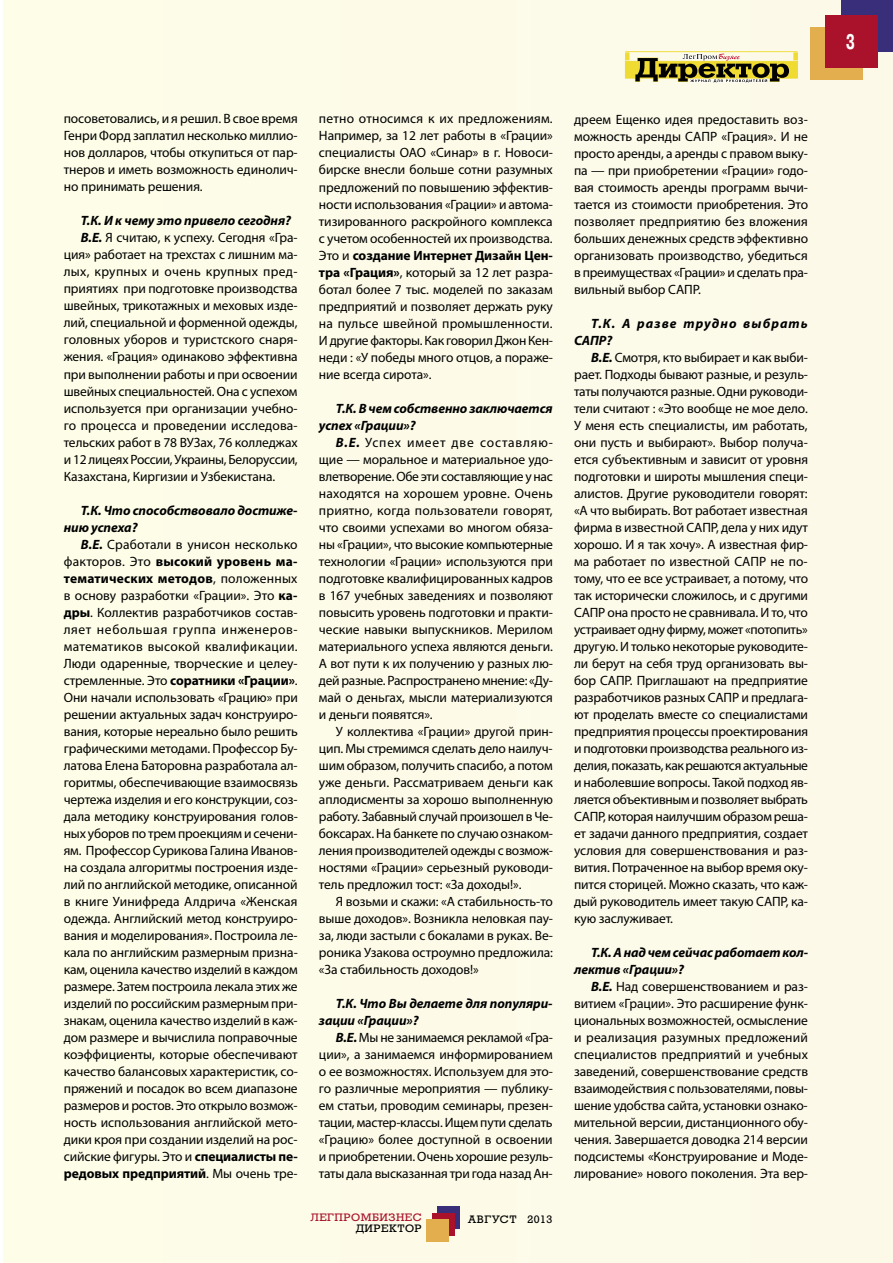
<style>
.page{position:relative;width:893px;height:1263px;background:#fff}
.page>*{position:absolute;margin:0;border:0;box-sizing:border-box;transform-origin:0 0}
.t1{font:700 21px "Pragmatica Cond C";color:#fff;scale:.8 1}
.t2{font:13.5px/17px "Myriad Pro";letter-spacing:-.005em;color:#000;text-align:justify}
.t3{font:italic 700 13.5px/17px "Myriad Pro";letter-spacing:-.005em;color:#000}
.t4{font:13.5px "Myriad Pro";letter-spacing:.025em;color:#000}
.t5{font:italic 700 13.5px/17px "Myriad Pro";letter-spacing:.08em;color:#000}
.t6{font:10.5px "Rodeo";letter-spacing:.04em;color:#000;scale:1.1 1}
.t7{font:10.5px "Rodeo";letter-spacing:.04em;color:#a9122a;scale:1.1 1}
.s1{font-weight:700;font-style:italic}
.s2{font-weight:700}
</style>
<div class="page">
<div style="left:3px;top:0;width:890px;height:1263px;background:#fdfbe8"></div>
<div style="left:437px;top:1206px;width:23px;height:23px;background:#392e7a"></div>
<div style="left:432px;top:1213px;width:22px;height:22px;background:#a9122a"></div>
<div style="left:426px;top:1219px;width:22px;height:22px;background:#e2ae4e"></div>
<div style="left:841px;top:0;width:52px;height:51px;background:#392e7a"></div>
<div style="left:810px;top:27px;width:52px;height:53px;background:#e2ae4e"></div>
<div style="left:825px;top:15px;width:53px;height:53px;background:#a9122a"></div>
<div style="left:625px;top:61px;width:172px;height:17px;background:#efdb32;border:1px solid #efdb32"></div>
<hr style="left:625px;top:51px;width:172px;height:1px;background:#efdb32">
<svg style="left:625px;top:53px;width:4px;height:7px"></svg>
<svg style="left:635px;top:53px;width:162px;height:30px"></svg>
<p class="t2" style="left:64px;top:111px;width:235px">посоветовались, и я решил. В свое время Генри Форд заплатил несколько миллио&shy;нов долларов, чтобы откупиться от пар&shy;тнеров и иметь возможность единолич&shy;но принимать решения.</p>
<p class="t3" style="left:81px;top:213px;width:212px">Т.К. И к чему это привело сегодня?</p>
<p class="t2" style="left:81px;top:230px;width:218px"><span class="s1">В.Е.</span> Я считаю, к успеху. Сегодня «Гра-</p>
<p class="t2" style="left:64px;top:247px;width:235px">ция» работает на трехстах с лишним ма-</p>
<p class="t4" style="left:64px;top:265px;width:235px">лых, крупных и очень крупных пред-</p>
<p class="t2" style="left:64px;top:281px;width:236px">приятиях при подготовке производства</p>
<p class="t2" style="left:64px;top:298px;width:235px">швейных, трикотажных и меховых изде-</p>
<p class="t2" style="left:64px;top:315px;width:235px">лий, специальной и форменной одежды,</p>
<p class="t2" style="left:64px;top:332px;width:235px">головных уборов и туристского снаря-</p>
<p class="t2" style="left:64px;top:349px;width:236px">жения. «Грация» одинаково эффективна</p>
<p class="t2" style="left:64px;top:366px;width:235px">при выполнении работы и при освоении</p>
<p class="t2" style="left:64px;top:383px;width:235px">швейных специальностей. Она с успехом</p>
<p class="t2" style="left:64px;top:400px;width:235px">используется при организации учебно-</p>
<p class="t2" style="left:64px;top:417px;width:235px">го процесса и проведении исследова-</p>
<p class="t2" style="left:64px;top:434px;width:235px">тельских работ в 78 ВУЗах, 76 колледжах</p>
<p class="t2" style="left:64px;top:451px;width:235px">и 12 лицеях России, Украины, Белоруссии,</p>
<p class="t2" style="left:64px;top:468px;width:213px">Казахстана, Киргизии и Узбекистана.</p>
<p class="t3" style="left:64px;top:502px;width:235px;text-indent:17px">Т.К. Что способствовало достиже&shy;нию успеха?</p>
<p class="t2" style="left:64px;top:536px;width:236px;text-indent:17px"><span class="s1">В.Е.</span> Сработали в унисон несколько факторов. Это <span class="s2">высокий уровень ма&shy;тематических методов</span>, положенных в основу разработки «Грации». Это <span class="s2">ка&shy;дры</span>. Коллектив разработчиков состав&shy;ляет небольшая группа инженеров&shy;математиков высокой квалификации.<br>Люди одаренные, творческие и целеу&shy;стремленные. Это <span class="s2">соратники «Грации»</span>.<br>Они начали использовать «Грацию» при решении актуальных задач конструиро&shy;вания, которые нереально было решить графическими методами. Профессор Бу&shy;латова Елена Баторовна разработала ал&shy;горитмы, обеспечивающие взаимосвязь чертежа изделия и его конструкции, соз&shy;дала методику конструирования голов&shy;ных уборов по трем проекциям исечени&shy;ям. Профессор Сурикова Галина Иванов&shy;на создала алгоритмы построения изде&shy;лий по английской методике, описанной в книге Уинифреда Алдрича «Женская одежда. Английский метод конструиро&shy;вания и моделирования». Построила ле&shy;кала по английским размерным призна&shy;кам, оценила качество изделий в каждом размере. Затем построила лекала этих же изделий по российским размерным при&shy;знакам, оценила качество изделий в каж&shy;дом размере и вычислила поправочные коэффициенты, которые обеспечивают качество балансовых характеристик, со&shy;пряжений и посадок во всем диапазоне размеров и ростов. Это открыло возмож&shy;ность использования английской мето&shy;дики кроя при создании изделий на рос&shy;сийские фигуры. Это и <span class="s2">специалисты пе&shy;редовых предприятий</span>. Мы очень тре-</p>
<p class="t2" style="left:319px;top:111px;width:236px">петно относимся к их предложениям.<br>Например, за 12 лет работы в «Грации» специалисты ОАО «Синар» в г. Новоси&shy;бирске внесли больше сотни разумных предложений по повышению эффектив&shy;ности использования «Грации» и автома&shy;тизированного раскройного комплекса с учетом особенностей их производства.<br>Это и <span class="s2">создание Интернет Дизайн Цен&shy;тра «Грация»</span>, который за 12 лет разра&shy;ботал более 7 тыс. моделей по заказам предприятий и позволяет держать руку на пульсе швейной промышленности.<br>И другие факторы. Как говорил Джон Кен&shy;неди : «У победы много отцов, а пораже&shy;ние всегда сирота».</p>
<p class="t3" style="left:319px;top:400px;width:235px;text-indent:17px">Т.К. В чем собственно заключается успех «Грации»?</p>
<p class="t2" style="left:319px;top:434px;width:236px;text-indent:17px"><span class="s1">В.Е.</span> Успех имеет две составляю&shy;щие — моральное и материальное удо&shy;влетворение. Обе эти составляющие унас находятся на хорошем уровне. Очень приятно, когда пользователи говорят, что своими успехами во многом обяза&shy;ны «Грации», что высокие компьютерные технологии «Грации» используются при подготовке квалифицированных кадров в 167 учебных заведениях и позволяют повысить уровень подготовки и практи&shy;ческие навыки выпускников. Мерилом материального успеха являются деньги.<br>А вот пути к их получению у разных лю&shy;дей разные. Распространено мнение: «Ду&shy;май о деньгах, мысли материализуются и деньги появятся».</p>
<p class="t2" style="left:319px;top:723px;width:236px;text-indent:17px">У коллектива «Грации» другой прин&shy;цип. Мы стремимся сделать дело наилуч&shy;шим образом, получить спасибо, а потом уже деньги. Рассматриваем деньги как аплодисменты за хорошо выполненную работу. Забавный случай произошел в Че&shy;боксарах. На банкете по случаю ознаком&shy;ления производителей одежды с возмож&shy;ностями «Грации» серьезный руководи&shy;тель предложил тост: «За доходы!».</p>
<p class="t2" style="left:319px;top:893px;width:236px;text-indent:17px">Я возьми и скажи: «А стабильность-то выше доходов». Возникла неловкая пау&shy;за, люди застыли с бокалами в руках. Ве&shy;роника Узакова остроумно предложила: «За стабильность доходов!»</p>
<p class="t3" style="left:319px;top:995px;width:235px;text-indent:17px">Т.К. Что Вы делаете для популяри&shy;зации «Грации»?</p>
<p class="t2" style="left:319px;top:1029px;width:236px;text-indent:17px"><span class="s1">В.Е.</span> Мы не занимаемся рекламой «Гра&shy;ции», а занимаемся информированием о ее возможностях. Используем для это&shy;го различные мероприятия — публику&shy;ем статьи, проводим семинары, презен&shy;тации, мастер-классы. Ищем пути сделать «Грацию» более доступной в освоении и приобретении. Очень хорошие резуль&shy;таты дала высказанная три года назад Ан-</p>
<p class="t7" style="left:310px;top:1211px;width:102px">лЕГПРОМБИЗНЕС</p>
<p class="t6" style="left:356px;top:1222px;width:62px">ДИРЕКТОР</p>
<p class="t6" style="left:468px;top:1213px;width:78px">август 2013</p>
<p class="t2" style="left:574px;top:111px;width:236px">дреем Ещенко идея предоставить воз&shy;можность аренды САПР «Грация». И не просто аренды, а аренды с правом выку&shy;па — при приобретении «Грации» годо&shy;вая стоимость аренды программ вычи&shy;тается из стоимости приобретения. Это позволяет предприятию без вложения больших денежных средств эффективно организовать производство, убедиться в преимуществах «Грации» и сделать пра&shy;вильный выбор САПР.</p>
<p class="t5" style="left:574px;top:315px;width:235px;text-indent:17px">Т.К. А разве трудно выбрать<br>САПР?</p>
<p class="t2" style="left:574px;top:349px;width:236px;text-indent:17px"><span class="s1">В.Е.</span> Смотря, кто выбирает и как выби&shy;рает. Подходы бывают разные, и резуль&shy;таты получаются разные. Одни руководи&shy;тели считают : «Это вообще не мое дело.<br>У меня есть специалисты, им работать, они пусть и выбирают». Выбор получа&shy;ется субъективным и зависит от уровня подготовки и широты мышления специ&shy;алистов. Другие руководители говорят: «А что выбирать. Вот работает известная фирма в известной САПР, дела у них идут хорошо. И я так хочу». А известная фир&shy;ма работает по известной САПР не по&shy;тому, что ее все устраивает, а потому, что так исторически сложилось, и с другими САПР она просто не сравнивала. И то, что устраивает одну фирму, может «потопить» другую. И только некоторые руководите&shy;ли берут на себя труд организовать вы&shy;бор САПР. Приглашают на предприятие разработчиков разных САПР и предлага&shy;ют проделать вместе со специалистами предприятия процессы проектирования и подготовки производства реального из&shy;делия, показать, как решаются актуальные и наболевшие вопросы. Такой подход яв&shy;ляется объективным и позволяет выбрать САПР, которая наилучшим образом реша&shy;ет задачи данного предприятия, создает условия для совершенствования и раз&shy;вития. Потраченное на выбор время оку&shy;пится сторицей. Можно сказать, что каж&shy;дый руководитель имеет такую САПР, ка&shy;кую заслуживает.</p>
<p class="t3" style="left:574px;top:944px;width:235px;text-indent:17px">Т.К. А над чем сейчас работает кол&shy;лектив «Грации»?</p>
<p class="t2" style="left:574px;top:978px;width:236px;text-indent:17px"><span class="s1">В.Е.</span> Над совершенствованием и раз&shy;витием «Грации». Это расширение функ&shy;циональных возможностей, осмысление и реализация разумных предложений специалистов предприятий и учебных заведений, совершенствование средств взаимодействия с пользователями, повы&shy;шение удобства сайта, установки ознако&shy;мительной версии, дистанционного обу&shy;чения. Завершается доводка 214 версии подсистемы «Конструирование и Моде&shy;лирование» нового поколения. Эта вер-</p>
<h1 class="t1" style="left:846px;top:30px;width:12px">3</h1>
</div>
